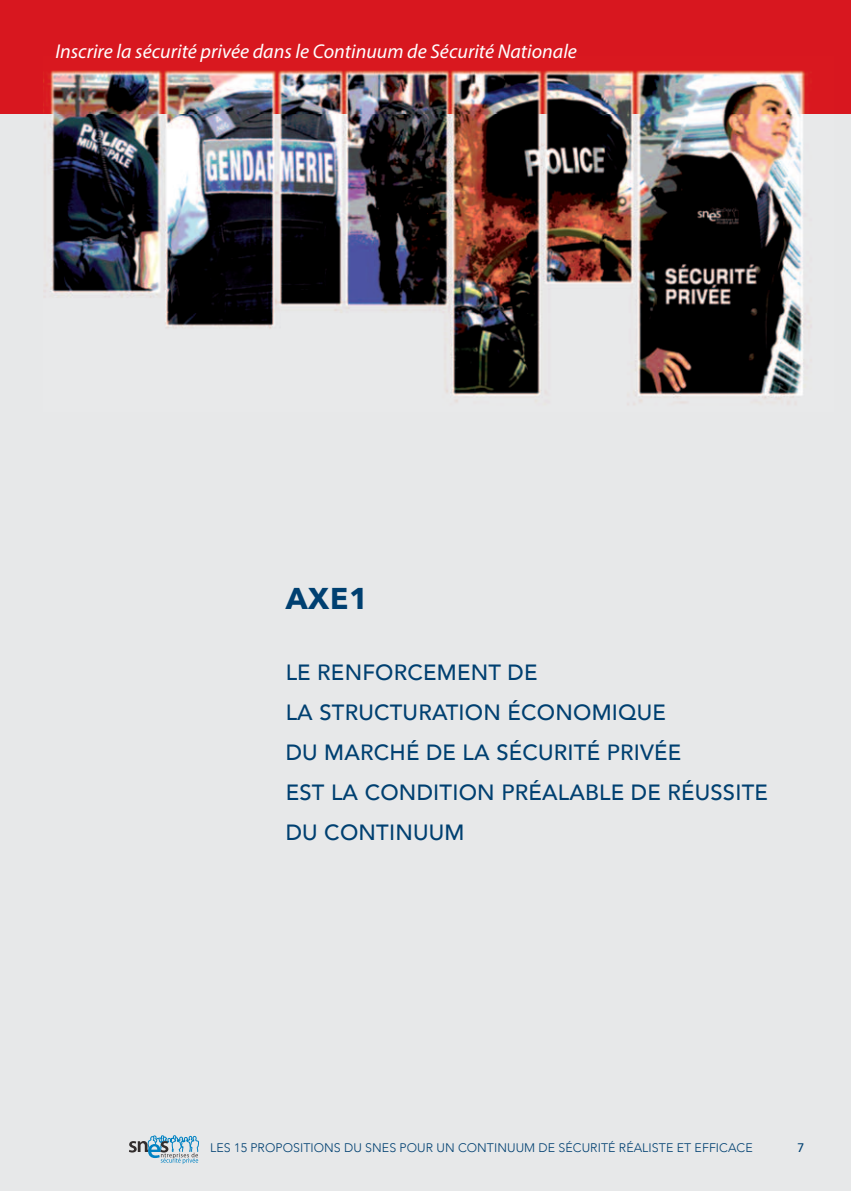
<style>
.page{position:relative;width:851px;height:1191px;background:#fff}
.page>*{position:absolute;margin:0;border:0;box-sizing:border-box;transform-origin:0 0}
.t1{font:700 30px "Avenir Next";color:#004071}
.t2{font:500 22px/40px "Avenir";letter-spacing:.01em;color:#004071}
.t3{font:italic 20px "Myriad Pro";color:#fff}
.t4{font:300 12.4px "Avenir";letter-spacing:.005em;color:#004071}
.t5{font:500 12.4px "Avenir";color:#004071}
</style>
<div class="page">
<div style="left:0;top:0;width:850px;height:1191px;background:#e7e8e9"></div>
<svg style="left:129px;top:1135px;width:70px;height:29px"></svg>
<div style="left:0;top:0;width:850px;height:113px;background:#d8171f"></div>
<img style="left:43px;top:70px;width:790px;height:335px">
<p class="t3" style="left:55px;top:44px;width:523px">Inscrire la sécurité privée dans le Continuum de Sécurité Nationale</p>
<h1 class="t1" style="left:285px;top:579px;width:84px">AXE1</h1>
<p class="t2" style="left:285px;top:653px;width:484px">LE RENFORCEMENT DE<br>LA STRUCTURATION ÉCONOMIQUE<br>DU MARCHÉ DE LA SÉCURITÉ PRIVÉE<br>EST LA CONDITION PRÉALABLE DE RÉUSSITE<br>DU CONTINUUM</p>
<p class="t4" style="left:210px;top:1140px;width:544px">LES 15 PROPOSITIONS DU SNES POUR UN CONTINUUM DE SÉCURITÉ RÉALISTE ET EFFICACE</p>
<p class="t5" style="left:797px;top:1140px;width:8px">7</p>
</div>
